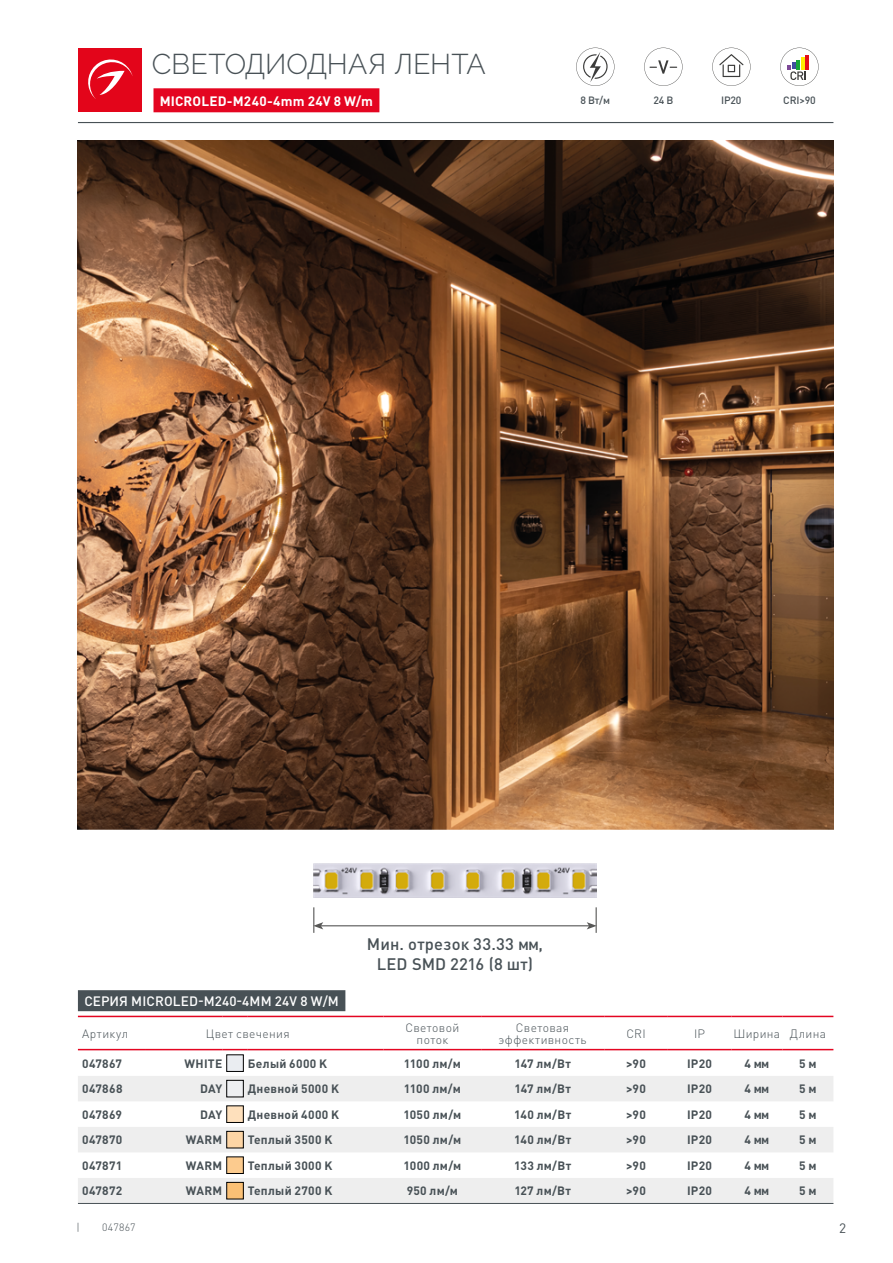
<style>
.page{position:relative;width:893px;height:1263px;background:#fff}
.page>*{position:absolute;margin:0;border:0;box-sizing:border-box;transform-origin:0 0}
.t1{font:300 28.5px "Raleway";color:#485156}
.t2{font:500 16.5px/19.8px "DIN Pro";letter-spacing:.01em;color:#485156;text-align:center}
.t3{font:500 13.5px "DIN Pro";letter-spacing:.005em;color:#fff}
.t4{font:700 13.5px "DIN Pro";letter-spacing:.01em;color:#fff}
.t5{font:13.5px "DIN Pro";color:#485156}
.t6{font:700 12px "DIN Pro";letter-spacing:.025em;color:#485156}
.t7{font:300 12px/12px "DIN Pro";letter-spacing:.03em;color:#485156;text-align:center}
.t8{font:500 10.5px "DIN Pro";letter-spacing:-.02em;color:#485156}
.t9{font:300 10.5px "DIN Pro";letter-spacing:.035em;color:#485156}
</style>
<div class="page">
<div style="left:78px;top:48px;width:64px;height:64px;background:#e3051a"></div>
<svg style="left:88px;top:59px;width:45px;height:40px"></svg>
<hr style="left:78px;top:122px;width:755px;height:1px;background:#485156">
<div style="left:153px;top:88px;width:226px;height:24px;background:#e40521"></div>
<img style="left:78px;top:141px;width:755px;height:689px">
<svg style="left:576px;top:48px;width:38px;height:38px"></svg>
<svg style="left:644px;top:48px;width:38px;height:38px"></svg>
<svg style="left:712px;top:48px;width:38px;height:38px"></svg>
<svg style="left:780px;top:48px;width:39px;height:38px"></svg>
<hr style="left:321px;top:925px;width:268px;height:1px;background:#575756">
<svg style="left:313px;top:907px;width:10px;height:26px"></svg>
<svg style="left:587px;top:907px;width:10px;height:26px"></svg>
<img style="left:313px;top:864px;width:284px;height:34px">
<svg style="left:78px;top:990px;width:755px;height:59px"></svg>
<svg style="left:78px;top:1050px;width:755px;height:22px"></svg>
<svg style="left:78px;top:1076px;width:755px;height:127px;fill:#eee"></svg>
<hr style="left:78px;top:1016px;width:68px;height:1px;background:#e40521">
<hr style="left:146px;top:1016px;width:76px;height:1px;background:#e40521">
<svg style="left:222px;top:1016px;width:26px;height:1px"></svg>
<hr style="left:248px;top:1016px;width:136px;height:1px;background:#e40521">
<hr style="left:384px;top:1016px;width:97px;height:1px;background:#e40521">
<hr style="left:481px;top:1016px;width:123px;height:1px;background:#e40521">
<hr style="left:604px;top:1016px;width:64px;height:1px;background:#e40521">
<hr style="left:668px;top:1016px;width:63px;height:1px;background:#e40521">
<hr style="left:731px;top:1016px;width:51px;height:1px;background:#e40521">
<hr style="left:782px;top:1016px;width:51px;height:1px;background:#e40521">
<hr style="left:78px;top:1049px;width:68px;height:1px;background:#e40521">
<hr style="left:146px;top:1049px;width:76px;height:1px;background:#e40521">
<svg style="left:222px;top:1049px;width:26px;height:1px"></svg>
<hr style="left:248px;top:1049px;width:136px;height:1px;background:#e40521">
<hr style="left:384px;top:1049px;width:97px;height:1px;background:#e40521">
<hr style="left:481px;top:1049px;width:123px;height:1px;background:#e40521">
<hr style="left:604px;top:1049px;width:64px;height:1px;background:#e40521">
<hr style="left:668px;top:1049px;width:63px;height:1px;background:#e40521">
<hr style="left:731px;top:1049px;width:51px;height:1px;background:#e40521">
<hr style="left:782px;top:1049px;width:51px;height:1px;background:#e40521">
<div style="left:78px;top:990px;width:267px;height:21px;background:#485156"></div>
<div style="left:227px;top:1055px;width:16px;height:16px;background:#eaedf1"></div>
<div style="left:227px;top:1080px;width:16px;height:17px;background:#eeeff1"></div>
<div style="left:227px;top:1080px;width:17px;height:17px;border:1px solid #000"></div>
<div style="left:227px;top:1106px;width:16px;height:16px;background:#fee0bc"></div>
<div style="left:227px;top:1106px;width:17px;height:17px;border:1px solid #000"></div>
<div style="left:227px;top:1131px;width:16px;height:17px;background:#fdd5a5"></div>
<div style="left:227px;top:1131px;width:17px;height:17px;border:1px solid #000"></div>
<div style="left:227px;top:1157px;width:16px;height:16px;background:#fccb8e"></div>
<div style="left:227px;top:1157px;width:17px;height:17px;border:1px solid #000"></div>
<div style="left:227px;top:1182px;width:16px;height:17px;background:#fac075"></div>
<div style="left:227px;top:1182px;width:17px;height:17px;border:1px solid #000"></div>
<hr style="left:78px;top:1203px;width:755px;height:1px;background:#485156">
<h1 class="t1" style="left:152px;top:48px;width:335px">СВЕТОДИОДНАЯ ЛЕНТА</h1>
<p class="t4" style="left:160px;top:92px;width:215px">MICROLED-M240-4mm 24V 8 W/m</p>
<p class="t8" style="left:581px;top:93px;width:31px">8 Вт/м</p>
<p class="t8" style="left:653px;top:93px;width:21px">24 В</p>
<p class="t8" style="left:721px;top:93px;width:22px">IP20</p>
<p class="t8" style="left:783px;top:93px;width:34px">CRI&gt;90</p>
<h2 class="t2" style="left:367px;top:934px;width:178px">Мин. отрезок 33.33 мм,<br>LED SMD 2216 (8 шт)</h2>
<p class="t3" style="left:84px;top:992px;width:256px">СЕРИЯ MICROLED-M240-4MM 24V 8 W/M</p>
<p class="t7" style="left:82px;top:1027px;width:47px">Артикул</p>
<p class="t7" style="left:206px;top:1027px;width:85px">Цвет свечения</p>
<p class="t7" style="left:405px;top:1021px;width:55px">Световой поток</p>
<p class="t7" style="left:499px;top:1021px;width:89px">Световая эффективность</p>
<p class="t7" style="left:626px;top:1027px;width:21px">CRI</p>
<p class="t7" style="left:694px;top:1027px;width:12px">IP</p>
<p class="t7" style="left:733px;top:1027px;width:94px">Ширина Длина</p>
<p class="t6" style="left:82px;top:1055px;width:41px">047867</p>
<p class="t6" style="left:185px;top:1055px;width:39px">WHITE</p>
<p class="t6" style="left:248px;top:1055px;width:81px">Белый 6000 K</p>
<p class="t6" style="left:404px;top:1055px;width:58px">1100 лм/м</p>
<p class="t6" style="left:514px;top:1055px;width:58px">147 лм/Вт</p>
<p class="t6" style="left:626px;top:1055px;width:21px">&gt;90</p>
<p class="t6" style="left:687px;top:1055px;width:26px">IP20</p>
<p class="t6" style="left:744px;top:1055px;width:26px">4 мм</p>
<p class="t6" style="left:799px;top:1055px;width:19px">5 м</p>
<p class="t6" style="left:82px;top:1081px;width:42px">047868</p>
<p class="t6" style="left:200px;top:1081px;width:24px">DAY</p>
<p class="t6" style="left:248px;top:1081px;width:93px">Дневной 5000 K</p>
<p class="t6" style="left:404px;top:1081px;width:58px">1100 лм/м</p>
<p class="t6" style="left:514px;top:1081px;width:58px">147 лм/Вт</p>
<p class="t6" style="left:626px;top:1081px;width:21px">&gt;90</p>
<p class="t6" style="left:687px;top:1081px;width:26px">IP20</p>
<p class="t6" style="left:744px;top:1081px;width:26px">4 мм</p>
<p class="t6" style="left:799px;top:1081px;width:19px">5 м</p>
<p class="t6" style="left:82px;top:1106px;width:41px">047869</p>
<p class="t6" style="left:200px;top:1106px;width:24px">DAY</p>
<p class="t6" style="left:248px;top:1106px;width:93px">Дневной 4000 K</p>
<p class="t6" style="left:403px;top:1106px;width:59px">1050 лм/м</p>
<p class="t6" style="left:514px;top:1106px;width:58px">140 лм/Вт</p>
<p class="t6" style="left:626px;top:1106px;width:21px">&gt;90</p>
<p class="t6" style="left:687px;top:1106px;width:26px">IP20</p>
<p class="t6" style="left:744px;top:1106px;width:26px">4 мм</p>
<p class="t6" style="left:799px;top:1106px;width:19px">5 м</p>
<p class="t6" style="left:82px;top:1132px;width:42px">047870</p>
<p class="t6" style="left:186px;top:1132px;width:38px">WARM</p>
<p class="t6" style="left:248px;top:1132px;width:86px">Теплый 3500 K</p>
<p class="t6" style="left:403px;top:1132px;width:59px">1050 лм/м</p>
<p class="t6" style="left:514px;top:1132px;width:58px">140 лм/Вт</p>
<p class="t6" style="left:626px;top:1132px;width:21px">&gt;90</p>
<p class="t6" style="left:687px;top:1132px;width:26px">IP20</p>
<p class="t6" style="left:744px;top:1132px;width:26px">4 мм</p>
<p class="t6" style="left:799px;top:1132px;width:19px">5 м</p>
<p class="t6" style="left:82px;top:1157px;width:42px">047871</p>
<p class="t6" style="left:186px;top:1157px;width:38px">WARM</p>
<p class="t6" style="left:248px;top:1157px;width:86px">Теплый 3000 K</p>
<p class="t6" style="left:403px;top:1157px;width:59px">1000 лм/м</p>
<p class="t6" style="left:514px;top:1157px;width:58px">133 лм/Вт</p>
<p class="t6" style="left:626px;top:1157px;width:21px">&gt;90</p>
<p class="t6" style="left:687px;top:1157px;width:26px">IP20</p>
<p class="t6" style="left:744px;top:1157px;width:26px">4 мм</p>
<p class="t6" style="left:799px;top:1157px;width:19px">5 м</p>
<p class="t6" style="left:82px;top:1183px;width:42px">047872</p>
<p class="t6" style="left:186px;top:1183px;width:38px">WARM</p>
<p class="t6" style="left:248px;top:1183px;width:86px">Теплый 2700 K</p>
<p class="t6" style="left:407px;top:1183px;width:53px">950 лм/м</p>
<p class="t6" style="left:514px;top:1183px;width:58px">127 лм/Вт</p>
<p class="t6" style="left:626px;top:1183px;width:21px">&gt;90</p>
<p class="t6" style="left:687px;top:1183px;width:26px">IP20</p>
<p class="t6" style="left:744px;top:1183px;width:26px">4 мм</p>
<p class="t6" style="left:799px;top:1183px;width:19px">5 м</p>
<p class="t9" style="left:77px;top:1220px;width:5px">|</p>
<p class="t9" style="left:102px;top:1220px;width:35px">047867</p>
<p class="t5" style="left:839px;top:1219px;width:9px">2</p>
</div>
